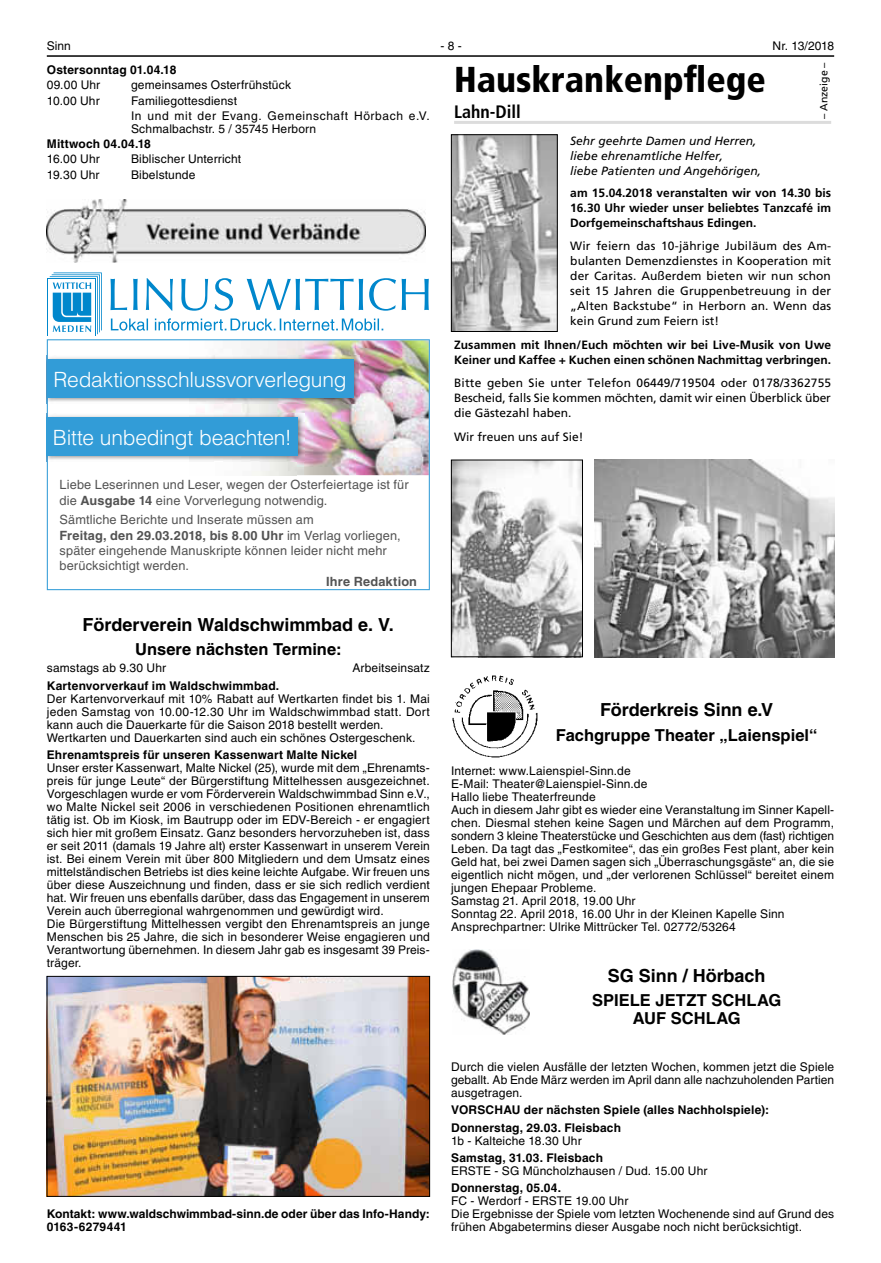
<style>
.page{position:relative;width:881px;height:1263px;background:#fff}
.page>*{position:absolute;margin:0;border:0;box-sizing:border-box;transform-origin:0 0}
.t1{font:900 condensed 36px "Frutiger LT";color:#000}
.t2{font:300 21px "Helvetica LT";letter-spacing:-.015em;color:#fff}
.t3{font:700 18px "Helvetica LT";letter-spacing:-.005em;color:#000}
.t4{font:700 condensed 18px "Frutiger LT";color:#000}
.t5{font:700 16.5px/17.9px "Helvetica LT";color:#000;text-align:center}
.t6{font:12.75px/15.3px "Helvetica LT";letter-spacing:.01em;color:#535353}
.t7{font:700 12.75px "Helvetica LT";letter-spacing:.015em;color:#535353}
.t8{font:12px/13px "Helvetica LT";letter-spacing:.015em;color:#000}
.t9{font:12px/15px "Frutiger LT";color:#000;text-align:justify}
.t10{font:700 12px/17.2px "Helvetica LT";letter-spacing:.015em;color:#000}
.t11{font:700 12px/15px "Frutiger LT";color:#000;text-align:justify}
.t12{font:italic 12px/15px "Frutiger LT";color:#000}
.t13{font:12px/15.3px "Helvetica LT";letter-spacing:.04em;color:#000}
.t14{font:10.5px "Frutiger LT";color:#000}
.s1{font-weight:700}
</style>
<div class="page">
<hr style="left:47px;top:55px;width:786px;height:2px;background:#000">
<img style="left:594px;top:460px;width:239px;height:197px">
<img style="left:453px;top:462px;width:127px;height:193px">
<div style="left:451px;top:460px;width:131px;height:197px;border:1px solid #000"></div>
<hr style="left:454px;top:121px;width:376px;height:3px;background:#dcdcdc">
<img style="left:453px;top:136px;width:102px;height:194px">
<div style="left:451px;top:134px;width:106px;height:198px;border:1px solid #000"></div>
<img style="left:452px;top:676px;width:85px;height:81px">
<img style="left:452px;top:950px;width:77px;height:85px">
<img style="left:47px;top:199px;width:378px;height:64px">
<svg style="left:50px;top:272px;width:378px;height:62px"></svg>
<svg style="left:47px;top:339px;width:382px;height:251px"></svg>
<img style="left:47px;top:356px;width:312px;height:47px">
<div style="left:47px;top:359px;width:306px;height:38px;background:#329cd7"></div>
<img style="left:47px;top:414px;width:257px;height:47px">
<div style="left:47px;top:417px;width:251px;height:39px;background:#329cd7"></div>
<img style="left:49px;top:978px;width:378px;height:216px">
<div style="left:47px;top:976px;width:382px;height:220px;border:1px solid #000"></div>
<p class="t8" style="left:47px;top:39px;width:26px">Sinn</p>
<p class="t8" style="left:440px;top:39px;width:23px">-8-</p>
<p class="t8" style="left:772px;top:39px;width:63px">Nr. 13/2018</p>
<h1 class="t1" style="left:454px;top:57px;width:313px">Hauskrankenpflege</h1>
<h3 class="t4" style="left:454px;top:101px;width:68px">Lahn-Dill</h3>
<p class="t12" style="left:570px;top:134px;width:192px">Sehr geehrte Damen und Herren, liebe ehrenamtliche Helfer,<br>liebe Patienten und Angehörigen,</p>
<p class="t11" style="left:570px;top:185px;width:262px">am 15.04.2018 veranstalten wir von 14.30 bis 16.30 Uhr wieder unser beliebtes Tanzcafé im Dorfgemeinschaftshaus Edingen.</p>
<p class="t9" style="left:570px;top:239px;width:262px">Wir feiern das 10-jährige Jubiläum des Am&shy;bulanten Demenzdienstes in Kooperation mit der Caritas. Außerdem bieten wir nun schon seit 15 Jahren die Gruppenbetreuung in der „Alten Backstube“ in Herborn an. Wenn das kein Grund zum Feiern ist!</p>
<p class="t11" style="left:454px;top:337px;width:378px">Zusammen mit Ihnen/Euch möchten wir bei Live-Musik von Uwe<br>Keiner und Kaffee + Kuchen einen schönen Nachmittag verbringen.</p>
<p class="t9" style="left:454px;top:376px;width:378px">Bitte geben Sie unter Telefon 06449/719504 oder 0178/3362755<br>Bescheid, falls Sie kommen möchten, damit wir einen Überblick über die Gästezahl haben.</p>
<p class="t9" style="left:454px;top:429px;width:131px">Wir freuen uns auf Sie!</p>
<p class="t14" style="left:817px;top:119px;width:58px;rotate:-90deg">– Anzeige –</p>
<p class="t10" style="left:47px;top:61px;width:131px">Ostersonntag 01.04.18</p>
<p class="t8" style="left:47px;top:79px;width:55px">09.00 Uhr</p>
<p class="t8" style="left:131px;top:79px;width:161px">gemeinsames Osterfrühstück</p>
<p class="t8" style="left:47px;top:94px;width:54px">10.00 Uhr</p>
<p class="t13" style="left:131px;top:93px;width:300px">Familiegottesdienst<br>In und mit der Evang. Gemeinschaft Hörbach e.V.</p>
<p class="t8" style="left:131px;top:122px;width:186px">Schmalbachstr. 5 / 35745 Herborn</p>
<p class="t10" style="left:47px;top:135px;width:105px">Mittwoch 04.04.18</p>
<p class="t8" style="left:47px;top:153px;width:54px">16.00 Uhr</p>
<p class="t8" style="left:131px;top:153px;width:112px">Biblischer Unterricht</p>
<p class="t8" style="left:47px;top:168px;width:54px">19.30 Uhr</p>
<p class="t8" style="left:131px;top:168px;width:66px">Bibelstunde</p>
<h2 class="t2" style="left:53px;top:366px;width:294px">Redaktionsschlussvorverlegung</h2>
<h2 class="t2" style="left:53px;top:424px;width:240px">Bitte unbedingt beachten!</h2>
<p class="t6" style="left:60px;top:477px;width:350px">Liebe Leserinnen und Leser, wegen der Osterfeiertage ist für die <span class="s1">Ausgabe 14</span> eine Vorverlegung notwendig.</p>
<p class="t6" style="left:60px;top:512px;width:342px">Sämtliche Berichte und Inserate müssen am<br><span class="s1">Freitag, den 29.03.2018, bis 8.00 Uhr</span> im Verlag vorliegen, später eingehende Manuskripte können leider nicht mehr berücksichtigt werden.</p>
<p class="t7" style="left:326px;top:574px;width:92px">Ihre Redaktion</p>
<h3 class="t3" style="left:83px;top:614px;width:313px">Förderverein Waldschwimmbad e. V.</h3>
<h3 class="t5" style="left:135px;top:640px;width:208px">Unsere nächsten Termine:</h3>
<p class="t8" style="left:47px;top:662px;width:121px">samstags ab 9.30 Uhr</p>
<p class="t8" style="left:352px;top:662px;width:79px">Arbeitseinsatz</p>
<p class="t10" style="left:47px;top:677px;width:234px">Kartenvorverkauf im Waldschwimmbad.</p>
<p class="t8" style="left:47px;top:692px;width:384px">Der Kartenvorverkauf mit 10% Rabatt auf Wertkarten findet bis 1. Mai jeden Samstag von 10.00-12.30 Uhr im Waldschwimmbad statt. Dort kann auch die Dauerkarte für die Saison 2018 bestellt werden.<br>Wertkarten und Dauerkarten sind auch ein schönes Ostergeschenk.</p>
<p class="t10" style="left:47px;top:746px;width:312px">Ehrenamtspreis für unseren Kassenwart Malte Nickel</p>
<p class="t8" style="left:47px;top:761px;width:384px">Unser erster Kassenwart, Malte Nickel (25), wurde mit dem „Ehrenamts&shy;preis für junge Leute“ der Bürgerstiftung Mittelhessen ausgezeichnet.<br>Vorgeschlagen wurde er vom Förderverein Waldschwimmbad Sinn e.V., wo Malte Nickel seit 2006 in verschiedenen Positionen ehrenamtlich tätig ist. Ob im Kiosk, im Bautrupp oder im EDV-Bereich - er engagiert sich hier mit großem Einsatz. Ganz besonders hervorzuheben ist, dass er seit 2011 (damals 19 Jahre alt) erster Kassenwart in unserem Verein ist. Bei einem Verein mit über 800 Mitgliedern und dem Umsatz eines mittelständischen Betriebs ist dies keine leichte Aufgabe. Wir freuen uns über diese Auszeichnung und finden, dass er sie sich redlich verdient hat. Wir freuen uns ebenfalls darüber, dass das Engagement in unserem Verein auch überregional wahrgenommen und gewürdigt wird.<br>Die Bürgerstiftung Mittelhessen vergibt den Ehrenamtspreis an junge Menschen bis 25 Jahre, die sich in besonderer Weise engagieren und Verantwortung übernehmen. In diesem Jahr gab es insgesamt 39 Preis&shy;träger.</p>
<h3 class="t3" style="left:600px;top:700px;width:175px">Förderkreis Sinn e.V</h3>
<h3 class="t5" style="left:555px;top:726px;width:263px">Fachgruppe Theater „Laienspiel“</h3>
<p class="t8" style="left:451px;top:764px;width:384px">Internet: www.Laienspiel-Sinn.de<br>E-Mail: Theater@Laienspiel-Sinn.de<br>Hallo liebe Theaterfreunde<br>Auch in diesem Jahr gibt es wieder eine Veranstaltung im Sinner Kapell&shy;chen. Diesmal stehen keine Sagen und Märchen auf dem Programm, sondern 3 kleine Theaterstücke und Geschichten aus dem (fast) richtigen Leben. Da tagt das „Festkomitee“, das ein großes Fest plant, aber kein Geld hat, bei zwei Damen sagen sich „Überraschungsgäste“ an, die sie eigentlich nicht mögen, und „der verlorenen Schlüssel“ bereitet einem jungen Ehepaar Probleme.<br>Samstag 21. April 2018, 19.00 Uhr<br>Sonntag 22. April 2018, 16.00 Uhr in der Kleinen Kapelle Sinn Ansprechpartner: Ulrike Mittrücker Tel. 02772/53264</p>
<h3 class="t3" style="left:607px;top:965px;width:159px">SG Sinn / Hörbach</h3>
<h3 class="t5" style="left:591px;top:991px;width:191px">SPIELE JETZT SCHLAG<br>AUF SCHLAG</h3>
<p class="t8" style="left:451px;top:1060px;width:384px;text-align:justify">Durch die vielen Ausfälle der letzten Wochen, kommen jetzt die Spiele geballt. Ab Ende März werden im April dann alle nachzuholenden Partien ausgetragen.</p>
<p class="t10" style="left:451px;top:1101px;width:319px">VORSCHAU der nächsten Spiele (alles Nachholspiele):<br>Donnerstag, 29.03. Fleisbach</p>
<p class="t8" style="left:451px;top:1134px;width:132px">1b - Kalteiche 18.30 Uhr</p>
<p class="t10" style="left:451px;top:1149px;width:153px">Samstag, 31.03. Fleisbach</p>
<p class="t8" style="left:451px;top:1164px;width:258px">ERSTE - SG Müncholzhausen / Dud. 15.00 Uhr</p>
<p class="t10" style="left:451px;top:1179px;width:111px">Donnerstag, 05.04.</p>
<p class="t8" style="left:451px;top:1194px;width:384px">FC - Werdorf - ERSTE 19.00 Uhr<br>Die Ergebnisse der Spiele vom letzten Wochenende sind auf Grund des frühen Abgabetermins dieser Ausgabe noch nicht berücksichtigt.</p>
<p class="t10" style="left:47px;top:1207px;width:384px;line-height:13px">Kontakt: www.waldschwimmbad-sinn.de oder über das Info-Handy:<br>0163-6279441</p>
</div>
